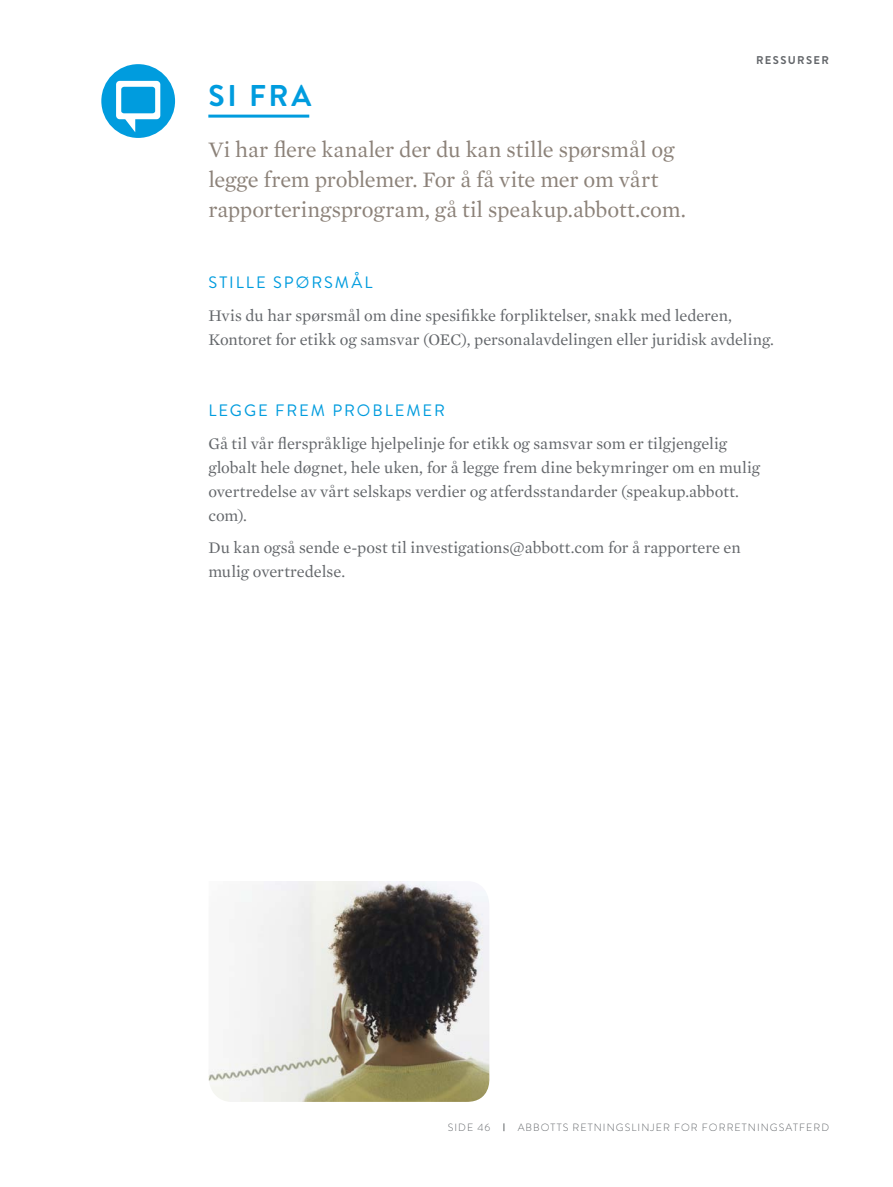
<style>
.page{position:relative;width:893px;height:1187px;background:#fff}
.page>*{position:absolute;margin:0;border:0;box-sizing:border-box;transform-origin:0 0}
.t1{font:700 30px "Brandon Grotesque";color:#009cde}
.t2{font:22.5px/30px "Mercury Text G1";letter-spacing:-.005em;color:#8c8279}
.t3{font:16.5px/24px "Mercury Text G1";color:#63666a}
.t4{font:16.5px "Brandon Grotesque";letter-spacing:.12em;color:#009cde}
.t5{font:700 11.25px "Brandon Grotesque";letter-spacing:.12em;color:#63666a}
.t6{font:300 10.5px "Brandon Grotesque";letter-spacing:.1em;color:#63666a}
</style>
<div class="page">
<div style="left:101px;top:64px;width:74px;height:74px;background:#009cde;border-radius:50%"></div>
<svg style="left:116px;top:81px;width:44px;height:51px"></svg>
<img style="left:208px;top:881px;width:282px;height:220px">
<hr style="left:208px;top:115px;width:101px;height:3px;background:#009cde">
<h1 class="t1" style="left:209px;top:75px;width:104px">SI FRA</h1>
<h2 class="t2" style="left:208px;top:134px;width:479px">Vi har flere kanaler der du kan stille spørsmål og legge frem problemer. For å få vite mer om vårt rapporteringsprogram, gå til speakup.abbott.com.</h2>
<p class="t5" style="left:756px;top:52px;width:73px">RESSURSER</p>
<p class="t4" style="left:208px;top:271px;width:166px">STILLE SPØRSMÅL</p>
<p class="t3" style="left:208px;top:302px;width:567px">Hvis du har spørsmål om dine spesifikke forpliktelser, snakk med lederen,<br>Kontoret for etikk og samsvar (OEC), personalavdelingen eller juridisk avdeling.</p>
<p class="t4" style="left:208px;top:399px;width:238px">LEGGE FREM PROB LEMER</p>
<p class="t3" style="left:208px;top:430px;width:553px">Gå til vår flerspråklige hjelpelinje for etikk og samsvar som er tilgjengelig globalt hele døgnet, hele uken, for å legge frem dine bekymringer om en mulig overtredelse av vårt selskaps verdier og atferdsstandarder (speakup.abbott. com).</p>
<p class="t3" style="left:208px;top:535px;width:534px">Du kan også sende e-post til investigations@abbott.com for å rapportere en mulig overtredelse.</p>
<p class="t6" style="left:448px;top:1120px;width:44px">SIDE 46</p>
<p class="t6" style="left:518px;top:1120px;width:313px">ABBOTTS RETNINGSLINJER FOR FORRETNINGSATFERD</p>
</div>
